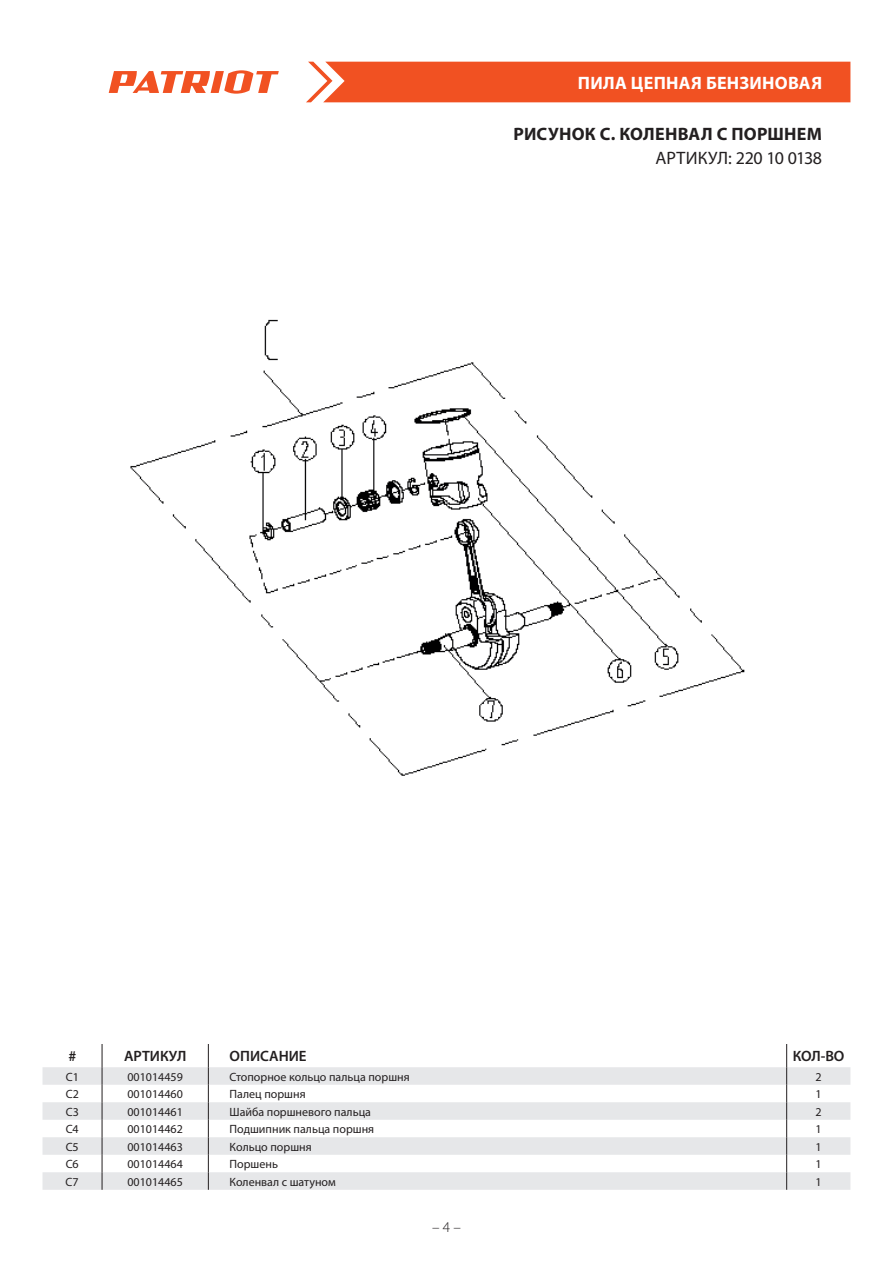
<style>
.page{position:relative;width:893px;height:1263px;background:#fff}
.page>*{position:absolute;margin:0;border:0;box-sizing:border-box;transform-origin:0 0}
.t1{font:700 18px "Myriad Pro";letter-spacing:.015em;color:#231f20}
.t2{font:700 18px "Myriad Pro";letter-spacing:.015em;color:#fff}
.t3{font:18px "Myriad Pro";letter-spacing:-.01em;color:#231f20}
.t4{font:600 15px "Myriad Pro";color:#231f20}
.t5{font:300 15px "Myriad Pro";color:#231f20}
.t6{font:12px "Myriad Pro";color:#231f20}
</style>
<div class="page">
<div style="left:306px;top:62px;width:544px;height:40px;background:#f15122"></div>
<svg style="left:109px;top:70px;width:170px;height:24px"></svg>
<svg style="left:43px;top:1067px;width:807px;height:123px;fill:#e6e7e9"></svg>
<svg style="left:102px;top:1044px;width:1px;height:146px"></svg>
<svg style="left:208px;top:1044px;width:1px;height:146px"></svg>
<svg style="left:786px;top:1044px;width:1px;height:146px"></svg>
<img style="left:130px;top:319px;width:615px;height:457px">
<h1 class="t2" style="left:578px;top:73px;width:246px">ПИЛА ЦЕПНАЯ БЕНЗИНОВАЯ</h1>
<h1 class="t1" style="left:513px;top:124px;width:310px">РИСУНОК C. КОЛЕНВАЛ С ПОРШНЕМ</h1>
<h1 class="t3" style="left:655px;top:147px;width:168px">АРТИКУЛ: 220 10 0138</h1>
<p class="t4" style="left:68px;top:1047px;width:9px">#</p>
<p class="t4" style="left:124px;top:1047px;width:64px">АРТИКУЛ</p>
<p class="t4" style="left:230px;top:1047px;width:78px">ОПИСАНИЕ</p>
<p class="t4" style="left:793px;top:1047px;width:53px">КОЛ-ВО</p>
<p class="t6" style="left:66px;top:1069px;width:15px">C1</p>
<p class="t6" style="left:127px;top:1069px;width:57px">001014459</p>
<p class="t6" style="left:230px;top:1069px;width:182px">Стопорное кольцо пальца поршня</p>
<p class="t6" style="left:815px;top:1069px;width:8px">2</p>
<p class="t6" style="left:66px;top:1086px;width:15px">C2</p>
<p class="t6" style="left:127px;top:1086px;width:57px">001014460</p>
<p class="t6" style="left:230px;top:1086px;width:78px">Палец поршня</p>
<p class="t6" style="left:815px;top:1086px;width:8px">1</p>
<p class="t6" style="left:66px;top:1104px;width:15px">C3</p>
<p class="t6" style="left:127px;top:1104px;width:57px">001014461</p>
<p class="t6" style="left:230px;top:1104px;width:143px">Шайба поршневого пальца</p>
<p class="t6" style="left:815px;top:1104px;width:8px">2</p>
<p class="t6" style="left:66px;top:1121px;width:15px">C4</p>
<p class="t6" style="left:127px;top:1121px;width:57px">001014462</p>
<p class="t6" style="left:230px;top:1121px;width:146px">Подшипник пальца поршня</p>
<p class="t6" style="left:815px;top:1121px;width:8px">1</p>
<p class="t6" style="left:66px;top:1139px;width:15px">C5</p>
<p class="t6" style="left:127px;top:1139px;width:57px">001014463</p>
<p class="t6" style="left:230px;top:1139px;width:84px">Кольцо поршня</p>
<p class="t6" style="left:815px;top:1139px;width:8px">1</p>
<p class="t6" style="left:66px;top:1156px;width:15px">C6</p>
<p class="t6" style="left:127px;top:1156px;width:57px">001014464</p>
<p class="t6" style="left:230px;top:1156px;width:50px">Поршень</p>
<p class="t6" style="left:815px;top:1156px;width:8px">1</p>
<p class="t6" style="left:66px;top:1174px;width:15px">C7</p>
<p class="t6" style="left:127px;top:1174px;width:57px">001014465</p>
<p class="t6" style="left:230px;top:1174px;width:108px">Коленвал с шатуном</p>
<p class="t6" style="left:815px;top:1174px;width:8px">1</p>
<p class="t5" style="left:432px;top:1218px;width:30px">– 4 –</p>
</div>
